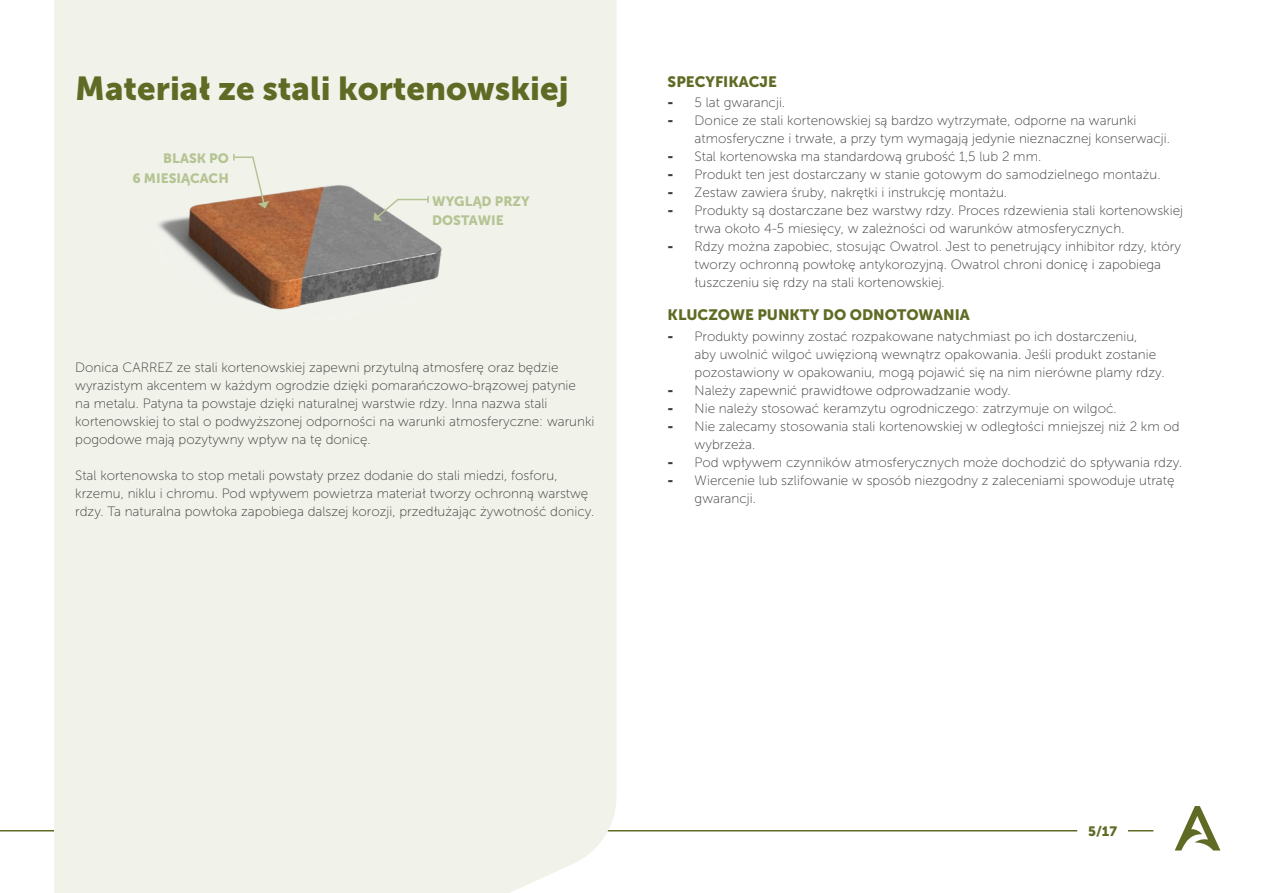
<style>
.page{position:relative;width:1263px;height:893px;background:#fff}
.page>*{position:absolute;margin:0;border:0;box-sizing:border-box;transform-origin:0 0}
.t1{font:33px "Museo Sans 900";color:#5f6b24}
.t2{font:15px "Museo Sans 900";color:#5f6b24}
.t3{font:13.5px/18px "Museo Sans 100";color:#3c3c3b}
.t4{font:13.5px/19.5px "Museo Sans 900";color:#b6c494;text-align:right}
.t5{font:13.5px "Museo Sans 900";color:#5f6b24}
.s1{font-family:"Museo Sans 900"}
</style>
<div class="page">
<svg style="left:1175px;top:806px;width:45px;height:44px"></svg>
<svg style="left:1128px;top:830px;width:25px;height:1px"></svg>
<hr style="left:0;top:830px;width:80px;height:1px;background:#5f6b24">
<hr style="left:217px;top:830px;width:860px;height:1px;background:#5f6b24">
<div style="left:54px;top:0;width:563px;height:893px;background:#f1f3eb"></div>
<img style="left:111px;top:142px;width:419px;height:200px">
<svg style="left:232px;top:154px;width:37px;height:54px;background:#e0d7c7"></svg>
<svg style="left:373px;top:196px;width:57px;height:25px"></svg>
<h1 class="t1" style="left:75px;top:70px;width:495px">Materiał ze stali kortenowskiej</h1>
<p class="t4" style="left:132px;top:149px;width:98px">BLASK PO<br>6 MIESIĄCACH</p>
<p class="t4" style="left:432px;top:191px;width:99px;text-align:left">WYGLĄD PRZY<br>DOSTAWIE</p>
<p class="t3" style="left:75px;top:359px;width:521px">Donica CARREZ ze stali kortenowskiej zapewni przytulną atmosferę oraz będzie wyrazistym akcentem w każdym ogrodzie dzięki pomarańczowo-brązowej patynie<br>na metalu. Patyna ta powstaje dzięki naturalnej warstwie rdzy. Inna nazwa stali kortenowskiej to stal o podwyższonej odporności na warunki atmosferyczne: warunki pogodowe mają pozytywny wpływ na tę donicę.</p>
<p class="t3" style="left:75px;top:467px;width:520px">Stal kortenowska to stop metali powstały przez dodanie do stali miedzi, fosforu, krzemu, niklu i chromu. Pod wpływem powietrza materiał tworzy ochronną warstwę rdzy. Ta naturalna powłoka zapobiega dalszej korozji, przedłużając żywotność donicy.</p>
<p class="t2" style="left:668px;top:73px;width:111px">SPECYFIKACJE</p>
<p class="t3" style="left:668px;top:94px;width:119px"><span class="s1">-</span> 5 lat gwarancji.</p>
<p class="t3" style="left:695px;top:112px;width:477px;text-indent:-27px"><span class="s1">-</span> Donice ze stali kortenowskiej są bardzo wytrzymałe, odporne na warunki atmosferyczne i trwałe, a przy tym wymagają jedynie nieznacznej konserwacji.</p>
<p class="t3" style="left:668px;top:148px;width:375px"><span class="s1">-</span> Stal kortenowska ma standardową grubość 1,5 lub 2 mm.</p>
<p class="t3" style="left:668px;top:166px;width:494px"><span class="s1">-</span> Produkt ten jest dostarczany w stanie gotowym do samodzielnego montażu.</p>
<p class="t3" style="left:668px;top:184px;width:341px"><span class="s1">-</span> Zestaw zawiera śruby, nakrętki i instrukcję montażu.</p>
<p class="t3" style="left:695px;top:202px;width:490px;text-indent:-27px"><span class="s1">-</span> Produkty są dostarczane bez warstwy rdzy. Proces rdzewienia stali kortenowskiej trwa około 4-5 miesięcy, w zależności od warunków atmosferycznych.</p>
<p class="t3" style="left:695px;top:238px;width:488px;text-indent:-27px"><span class="s1">-</span> Rdzy można zapobiec, stosując Owatrol. Jest to penetrujący inhibitor rdzy, który tworzy ochronną powłokę antykorozyjną. Owatrol chroni donicę i zapobiega łuszczeniu się rdzy na stali kortenowskiej.</p>
<p class="t2" style="left:668px;top:306px;width:304px">KLUCZOWE PUNKTY DO ODNOTOWANIA</p>
<p class="t3" style="left:695px;top:327px;width:471px;text-indent:-27px"><span class="s1">-</span> Produkty powinny zostać rozpakowane natychmiast po ich dostarczeniu,<br>aby uwolnić wilgoć uwięzioną wewnątrz opakowania. Jeśli produkt zostanie pozostawiony w opakowaniu, mogą pojawić się na nim nierówne plamy rdzy.</p>
<p class="t3" style="left:668px;top:381px;width:345px"><span class="s1">-</span> Należy zapewnić prawidłowe odprowadzanie wody.</p>
<p class="t3" style="left:668px;top:399px;width:451px"><span class="s1">-</span> Nie należy stosować keramzytu ogrodniczego: zatrzymuje on wilgoć.</p>
<p class="t3" style="left:695px;top:417px;width:487px;text-indent:-27px"><span class="s1">-</span> Nie zalecamy stosowania stali kortenowskiej w odległości mniejszej niż 2 km od wybrzeża.</p>
<p class="t3" style="left:668px;top:453px;width:516px"><span class="s1">-</span> Pod wpływem czynników atmosferycznych może dochodzić do spływania rdzy.</p>
<p class="t3" style="left:695px;top:471px;width:481px;text-indent:-27px"><span class="s1">-</span> Wiercenie lub szlifowanie w sposób niezgodny z zaleceniami spowoduje utratę gwarancji.</p>
<p class="t5" style="left:1088px;top:823px;width:30px">5/17</p>
</div>
